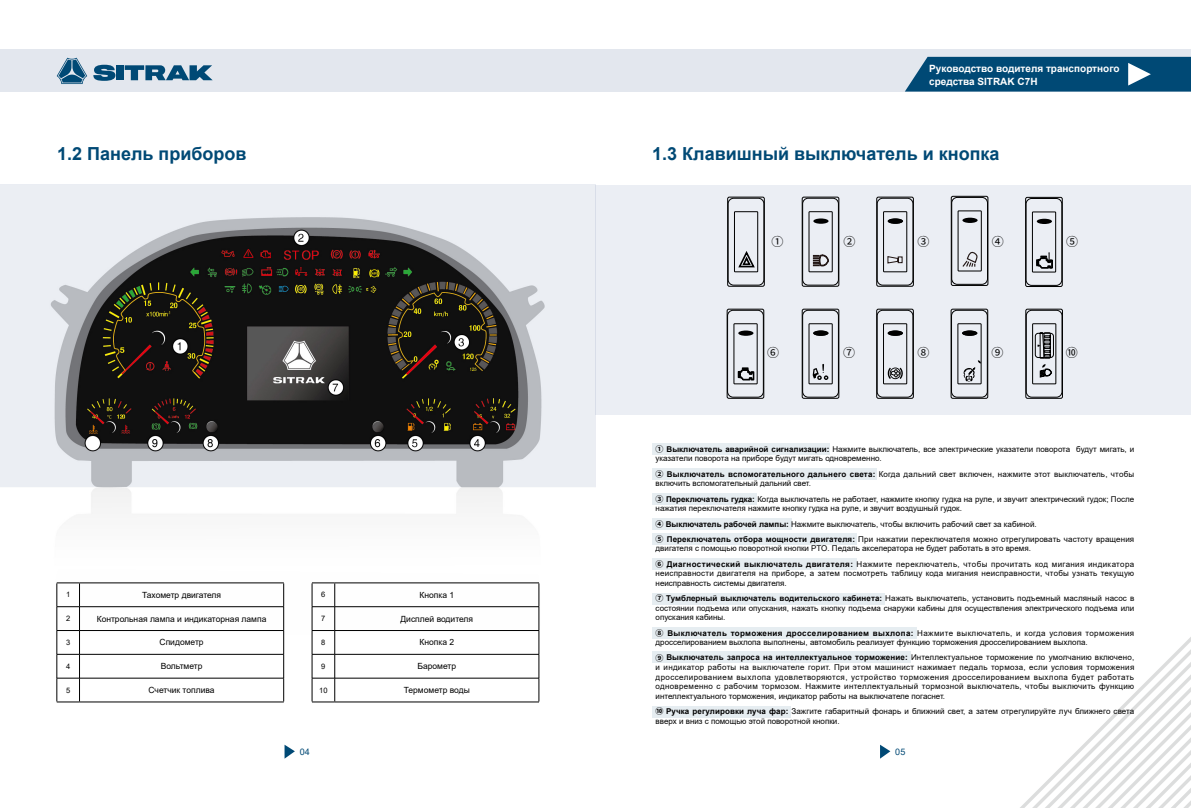
<style>
.page{position:relative;width:1191px;height:808px;background:#fff}
.page>*{position:absolute;margin:0;border:0;box-sizing:border-box;transform-origin:0 0}
.t1{font:700 18px "Arial";color:#004975}
.t2{font:12px "Source Han Sans CN";color:#000}
.t3{font:700 10px/13px "Arial";color:#fff}
.t4{font:9px "Arial";color:#004975}
.t5{font:8.5px "Arial";color:#000}
.t6{font:8px/9.6px "Arial";color:#000}
.t7{font:8px/9.6px "Arial";letter-spacing:.025em;color:#000}
.t8{font:7.5px "Arial";color:#000}
.s1{font-family:"Source Han Sans CN";font-weight:700}
.s2{font-weight:700}
</style>
<div class="page">
<div style="left:0;top:49px;width:1191px;height:43px;background:#e3e7ee"></div>
<svg style="left:905px;top:57px;width:286px;height:35px;background:#12557e"></svg>
<svg style="left:880px;top:745px;width:10px;height:14px"></svg>
<svg style="left:57px;top:58px;width:30px;height:26px"></svg>
<div style="left:116px;top:65px;width:7px;height:15px;background:#004975"></div>
<svg style="left:93px;top:65px;width:22px;height:16px"></svg>
<svg style="left:125px;top:65px;width:88px;height:15px"></svg>
<div style="left:595px;top:185px;width:596px;height:229px;background:#ebeef4"></div>
<div style="left:802px;top:197px;width:37px;height:90px;border:1px solid #000;border-radius:2px"></div>
<div style="left:802px;top:198px;width:36px;height:87px;border:1px solid #000;border-radius:6px"></div>
<div style="left:808px;top:211px;width:24px;height:61px;border:1px solid #000"></div>
<svg style="left:813px;top:255px;width:16px;height:11px"></svg>
<svg style="left:738px;top:251px;width:17px;height:17px"></svg>
<div style="left:727px;top:197px;width:37px;height:90px;border:1px solid #000;border-radius:2px"></div>
<div style="left:727px;top:198px;width:37px;height:87px;border:1px solid #000;border-radius:6px"></div>
<div style="left:734px;top:211px;width:24px;height:61px;border:1px solid #000"></div>
<div style="left:876px;top:197px;width:37px;height:90px;border:1px solid #000;border-radius:2px"></div>
<div style="left:877px;top:198px;width:36px;height:87px;border:1px solid #000;border-radius:6px"></div>
<div style="left:883px;top:211px;width:24px;height:61px;border:1px solid #000"></div>
<svg style="left:887px;top:256px;width:16px;height:8px"></svg>
<div style="left:951px;top:196px;width:37px;height:90px;border:1px solid #000;border-radius:2px"></div>
<div style="left:951px;top:197px;width:36px;height:88px;border:1px solid #000;border-radius:6px"></div>
<div style="left:957px;top:211px;width:24px;height:60px;border:1px solid #000"></div>
<svg style="left:962px;top:252px;width:15px;height:15px"></svg>
<div style="left:727px;top:309px;width:37px;height:90px;border:1px solid #000;border-radius:2px"></div>
<div style="left:727px;top:310px;width:36px;height:87px;border:1px solid #000;border-radius:6px"></div>
<div style="left:733px;top:323px;width:24px;height:61px;border:1px solid #000"></div>
<div style="left:738px;top:330px;width:15px;height:6px;background:#000;border-radius:50%"></div>
<svg style="left:738px;top:368px;width:16px;height:12px"></svg>
<div style="left:1025px;top:197px;width:37px;height:90px;border:1px solid #000;border-radius:2px"></div>
<div style="left:1025px;top:198px;width:37px;height:88px;border:1px solid #000;border-radius:6px"></div>
<div style="left:1032px;top:212px;width:24px;height:60px;border:1px solid #000"></div>
<svg style="left:1036px;top:252px;width:16px;height:16px"></svg>
<div style="left:802px;top:309px;width:37px;height:90px;border:1px solid #000;border-radius:2px"></div>
<div style="left:802px;top:310px;width:36px;height:87px;border:1px solid #000;border-radius:6px"></div>
<div style="left:808px;top:323px;width:24px;height:61px;border:1px solid #000"></div>
<div style="left:813px;top:330px;width:15px;height:6px;background:#000;border-radius:50%"></div>
<svg style="left:812px;top:364px;width:16px;height:16px"></svg>
<div style="left:876px;top:309px;width:37px;height:90px;border:1px solid #000;border-radius:2px"></div>
<div style="left:876px;top:310px;width:37px;height:87px;border:1px solid #000;border-radius:6px"></div>
<div style="left:883px;top:323px;width:24px;height:61px;border:1px solid #000"></div>
<div style="left:888px;top:330px;width:15px;height:6px;background:#000;border-radius:50%"></div>
<svg style="left:887px;top:367px;width:16px;height:30px"></svg>
<div style="left:950px;top:309px;width:38px;height:90px;border:1px solid #000;border-radius:2px"></div>
<div style="left:951px;top:310px;width:36px;height:87px;border:1px solid #000;border-radius:6px"></div>
<div style="left:957px;top:323px;width:24px;height:61px;border:1px solid #000"></div>
<div style="left:962px;top:330px;width:15px;height:6px;background:#000;border-radius:50%"></div>
<svg style="left:963px;top:360px;width:18px;height:22px"></svg>
<div style="left:1025px;top:309px;width:37px;height:90px;border:1px solid #000;border-radius:2px"></div>
<div style="left:1026px;top:310px;width:36px;height:87px;border:1px solid #000;border-radius:6px"></div>
<div style="left:1032px;top:323px;width:24px;height:61px;border:1px solid #000"></div>
<svg style="left:1006px;top:332px;width:185px;height:476px"></svg>
<div style="left:652px;top:444px;width:178px;height:11px;background:#e6edf1"></div>
<div style="left:652px;top:469px;width:224px;height:11px;background:#e6edf1"></div>
<div style="left:652px;top:493px;width:104px;height:11px;background:#e6edf1"></div>
<div style="left:652px;top:518px;width:139px;height:11px;background:#e6edf1"></div>
<div style="left:652px;top:533px;width:204px;height:11px;background:#e6edf1"></div>
<div style="left:652px;top:559px;width:204px;height:11px;background:#e6edf1"></div>
<div style="left:652px;top:593px;width:232px;height:11px;background:#e6edf1"></div>
<div style="left:652px;top:627px;width:264px;height:11px;background:#e6edf1"></div>
<div style="left:652px;top:652px;width:258px;height:11px;background:#e6edf1"></div>
<div style="left:652px;top:706px;width:138px;height:11px;background:#e6edf1"></div>
<img style="left:0;top:185px;width:595px;height:574px">
<h1 class="t1" style="left:57px;top:141px;width:191px">1.2 Панель приборов</h1>
<p class="t3" style="left:929px;top:62px;width:192px">Руководство водителя транспортного средства SITRAK C7H</p>
<h1 class="t1" style="left:652px;top:141px;width:349px">1.3 Клавишный выключатель и кнопка</h1>
<h2 class="t2" style="left:771px;top:234px;width:13px">①</h2>
<h2 class="t2" style="left:843px;top:234px;width:13px">②</h2>
<h2 class="t2" style="left:917px;top:234px;width:13px">③</h2>
<h2 class="t2" style="left:992px;top:234px;width:13px">④</h2>
<h2 class="t2" style="left:1066px;top:234px;width:13px">⑤</h2>
<h2 class="t2" style="left:767px;top:346px;width:13px">⑥</h2>
<h2 class="t2" style="left:991px;top:346px;width:13px">⑨</h2>
<h2 class="t2" style="left:1065px;top:346px;width:13px">⑩</h2>
<h2 class="t2" style="left:843px;top:346px;width:13px">⑦</h2>
<h2 class="t2" style="left:917px;top:346px;width:13px">⑧</h2>
<p class="t8" style="left:66px;top:590px;width:6px">1</p>
<p class="t5" style="left:142px;top:589px;width:81px">Тахометр двигателя</p>
<p class="t8" style="left:66px;top:613px;width:6px">2</p>
<p class="t5" style="left:97px;top:613px;width:171px">Контрольная лампа и индикаторная лампа</p>
<p class="t8" style="left:66px;top:637px;width:6px">3</p>
<p class="t5" style="left:159px;top:637px;width:46px">Спидометр</p>
<p class="t8" style="left:66px;top:661px;width:6px">4</p>
<p class="t5" style="left:161px;top:660px;width:43px">Вольтметр</p>
<p class="t8" style="left:66px;top:685px;width:6px">5</p>
<p class="t5" style="left:149px;top:684px;width:68px">Счетчик топлива</p>
<p class="t8" style="left:321px;top:590px;width:6px">6</p>
<p class="t5" style="left:419px;top:589px;width:36px">Кнопка 1</p>
<p class="t8" style="left:321px;top:613px;width:6px">7</p>
<p class="t5" style="left:400px;top:613px;width:74px">Дисплей водителя</p>
<p class="t8" style="left:321px;top:637px;width:6px">8</p>
<p class="t5" style="left:419px;top:637px;width:36px">Кнопка 2</p>
<p class="t8" style="left:321px;top:661px;width:6px">9</p>
<p class="t5" style="left:417px;top:660px;width:40px">Барометр</p>
<p class="t8" style="left:319px;top:685px;width:10px">10</p>
<p class="t5" style="left:404px;top:684px;width:68px">Термометр воды</p>
<p class="t6" style="left:655px;top:444px;width:480px"><span class="s1">①</span> <span class="s2">Выключатель аварийной сигнализации:</span> Нажмите выключатель, все электрические указатели поворота будут мигать, и указатели поворота на приборе будут мигать одновременно.</p>
<p class="t6" style="left:655px;top:469px;width:480px"><span class="s1">②</span> <span class="s2">Выключатель вспомогательного дальнего света:</span> Когда дальний свет включен, нажмите этот выключатель, чтобы включить вспомогательный дальний свет.</p>
<p class="t6" style="left:655px;top:494px;width:480px"><span class="s1">③</span> <span class="s2">Переключатель гудка:</span> Когда выключатель не работает, нажмите кнопку гудка на руле, и звучит электрический гудок; После нажатия переключателя нажмите кнопку гудка на руле, и звучит воздушный гудок.</p>
<p class="t6" style="left:655px;top:516px;width:480px;line-height:15.3px"><span class="s1">④</span> <span class="s2">Выключатель рабочей лампы:</span> Нажмите выключатель, чтобы включить рабочий свет за кабиной.<br><span class="s1">⑤</span> <span class="s2">Переключатель отбора мощности двигателя:</span> При нажатии переключателя можно отрегулировать частоту вращения</p>
<p class="t6" style="left:655px;top:541px;width:480px;line-height:15.3px">двигателя с помощью поворотной кнопки PTO. Педаль акселератора не будет работать в это время.<br><span class="s1">⑥</span> <span class="s2">Диагностический выключатель двигателя:</span> Нажмите переключатель, чтобы прочитать код мигания индикатора</p>
<p class="t7" style="left:655px;top:569px;width:480px">неисправности двигателя на приборе, а затем посмотреть таблицу кода мигания неисправности, чтобы узнать текущую неисправность системы двигателя.</p>
<p class="t6" style="left:655px;top:593px;width:480px;text-align:justify"><span class="s1">⑦</span> <span class="s2">Тумблерный выключатель водительского кабинета:</span> Нажать выключатель, установить подъемный масляный насос в состоянии подъема или опускания, нажать кнопку подъема снаружи кабины для осуществления электрического подъема или опускания кабины.</p>
<p class="t6" style="left:655px;top:628px;width:480px"><span class="s1">⑧</span> <span class="s2">Выключатель торможения дросселированием выхлопа:</span> Нажмите выключатель, и когда условия торможения дросселированием выхлопа выполнены, автомобиль реализует функцию торможения дросселированием выхлопа.</p>
<p class="t6" style="left:655px;top:653px;width:480px;text-align:justify"><span class="s1">⑨</span> <span class="s2">Выключатель запроса на интеллектуальное торможение:</span> Интеллектуальное торможение по умолчанию включено, и индикатор работы на выключателе горит. При этом машинист нажимает педаль тормоза, если условия торможения дросселированием выхлопа удовлетворяются, устройство торможения дросселированием выхлопа будет работать одновременно с рабочим тормозом. Нажмите интеллектуальный тормозной выключатель, чтобы выключить функцию интеллектуального торможения, индикатор работы на выключателе погаснет.</p>
<p class="t6" style="left:655px;top:706px;width:480px"><span class="s1">⑩</span> <span class="s2">Ручка регулировки луча фар:</span> Зажгите габаритный фонарь и ближний свет, а затем отрегулируйте луч ближнего света вверх и вниз с помощью этой поворотной кнопки.</p>
<p class="t4" style="left:300px;top:745px;width:12px">04</p>
<p class="t4" style="left:895px;top:745px;width:12px">05</p>
</div>
